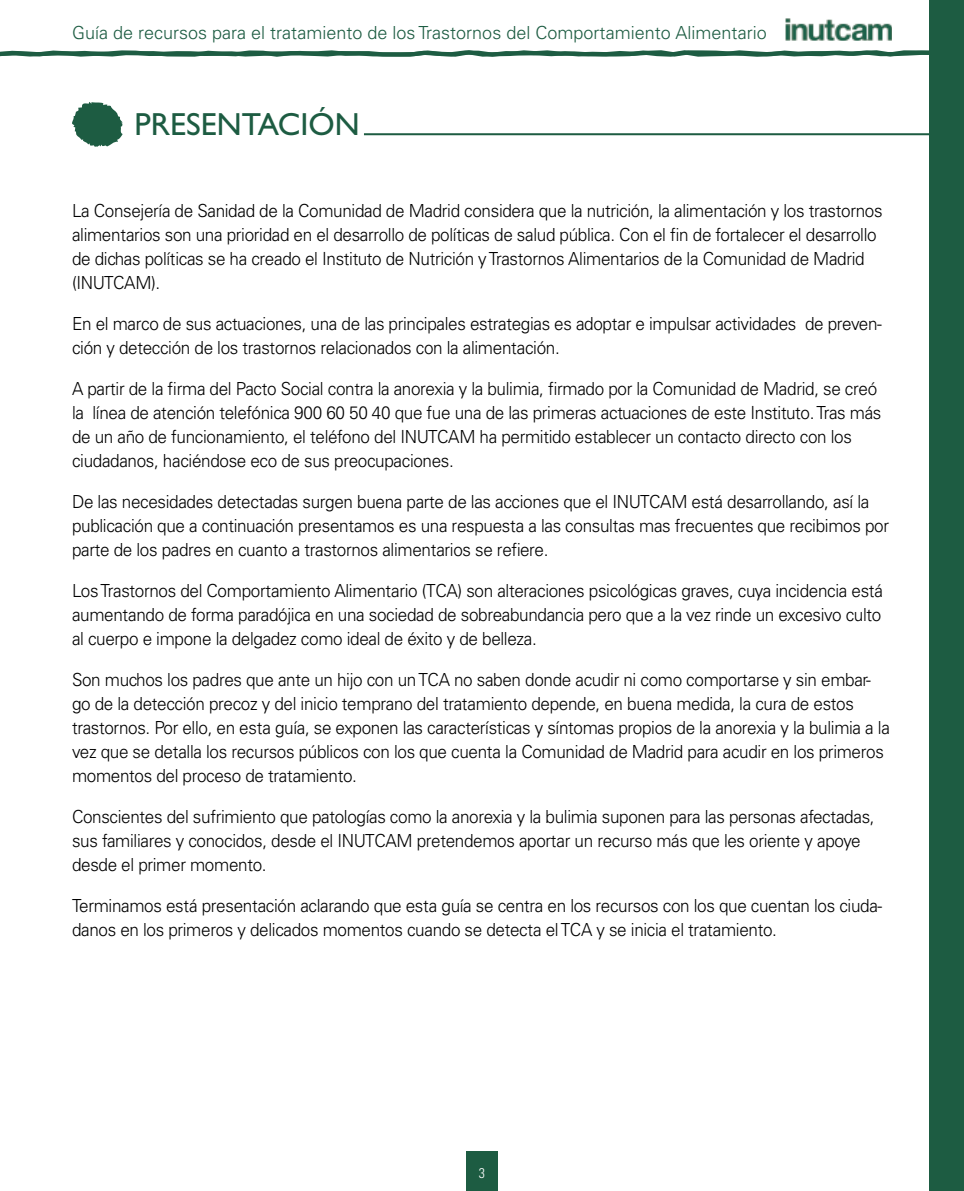
<style>
.page{position:relative;width:964px;height:1191px;background:#fff}
.page>*{position:absolute;margin:0;border:0;box-sizing:border-box;transform-origin:0 0}
.t1{font:32px "Gill Sans Std";color:#1d5c42}
.t2{font:300 18px/24px "Univers LT Std";letter-spacing:-.02em;color:#000;scale:.95 1}
.t3{font:300 18px "Univers LT Std";color:#1d5c42}
.t4{font:300 condensed 14px "Univers LT Std";color:#fff}
</style>
<div class="page">
<img style="left:786px;top:18px;width:106px;height:23px">
<div style="left:930px;top:0;width:34px;height:1191px;background:#1d5c42"></div>
<svg style="left:0;top:48px;width:930px;height:11px"></svg>
<div style="left:466px;top:1152px;width:31px;height:39px;background:#1d5c42"></div>
<hr style="left:364px;top:133px;width:600px;height:2px;background:#1d5c42">
<svg style="left:72px;top:102px;width:51px;height:45px"></svg>
<p class="t3" style="left:72px;top:22px;width:696px">Guía de recursos para el tratamiento de los Trastornos del Comportamiento Alimentario</p>
<h1 class="t1" style="left:134px;top:106px;width:227px">PRESENTACIÓN</h1>
<p class="t2" style="left:72px;top:199px;width:855px">La Consejería de Sanidad de la Comunidad de Madrid considera que la nutrición, la alimentación y los trastornos alimentarios son una prioridad en el desarrollo de políticas de salud pública. Con el fin de fortalecer el desarrollo de dichas políticas se ha creado el Instituto de Nutrición y Trastornos Alimentarios de la Comunidad de Madrid (INUTCAM).</p>
<p class="t2" style="left:72px;top:312px;width:854px">En el marco de sus actuaciones, una de las principales estrategias es adoptar e impulsar actividades de preven&shy;ción y detección de los trastornos relacionados con la alimentación.</p>
<p class="t2" style="left:72px;top:377px;width:853px">A partir de la firma del Pacto Social contra la anorexia y la bulimia, firmado por la Comunidad de Madrid, se creó la línea de atención telefónica 900 60 50 40 que fue una de las primeras actuaciones de este Instituto. Tras más de un año de funcionamiento, el teléfono del INUTCAM ha permitido establecer un contacto directo con los ciudadanos, haciéndose eco de sus preocupaciones.</p>
<p class="t2" style="left:72px;top:490px;width:861px">De las necesidades detectadas surgen buena parte de las acciones que el INUTCAM está desarrollando, así la publicación que a continuación presentamos es una respuesta a las consultas mas frecuentes que recibimos por parte de los padres en cuanto a trastornos alimentarios se refiere.</p>
<p class="t2" style="left:72px;top:579px;width:855px;text-align:justify">Los Trastornos del Comportamiento Alimentario (TCA) son alteraciones psicológicas graves, cuya incidencia está aumentando de forma paradójica en una sociedad de sobreabundancia pero que a la vez rinde un excesivo culto al cuerpo e impone la delgadez como ideal de éxito y de belleza.</p>
<p class="t2" style="left:72px;top:668px;width:862px">Son muchos los padres que ante un hijo con un TCA no saben donde acudir ni como comportarse y sin embar&shy;go de la detección precoz y del inicio temprano del tratamiento depende, en buena medida, la cura de estos trastornos. Por ello, en esta guía, se exponen las características y síntomas propios de la anorexia y la bulimia a la vez que se detalla los recursos públicos con los que cuenta la Comunidad de Madrid para acudir en los primeros momentos del proceso de tratamiento.</p>
<p class="t2" style="left:72px;top:805px;width:846px">Conscientes del sufrimiento que patologías como la anorexia y la bulimia suponen para las personas afectadas, sus familiares y conocidos, desde el INUTCAM pretendemos aportar un recurso más que les oriente y apoye desde el primer momento.</p>
<p class="t2" style="left:72px;top:894px;width:854px">Terminamos está presentación aclarando que esta guía se centra en los recursos con los que cuentan los ciuda&shy;danos en los primeros y delicados momentos cuando se detecta el TCA y se inicia el tratamiento.</p>
<p class="t4" style="left:479px;top:1164px;width:8px">3</p>
</div>
